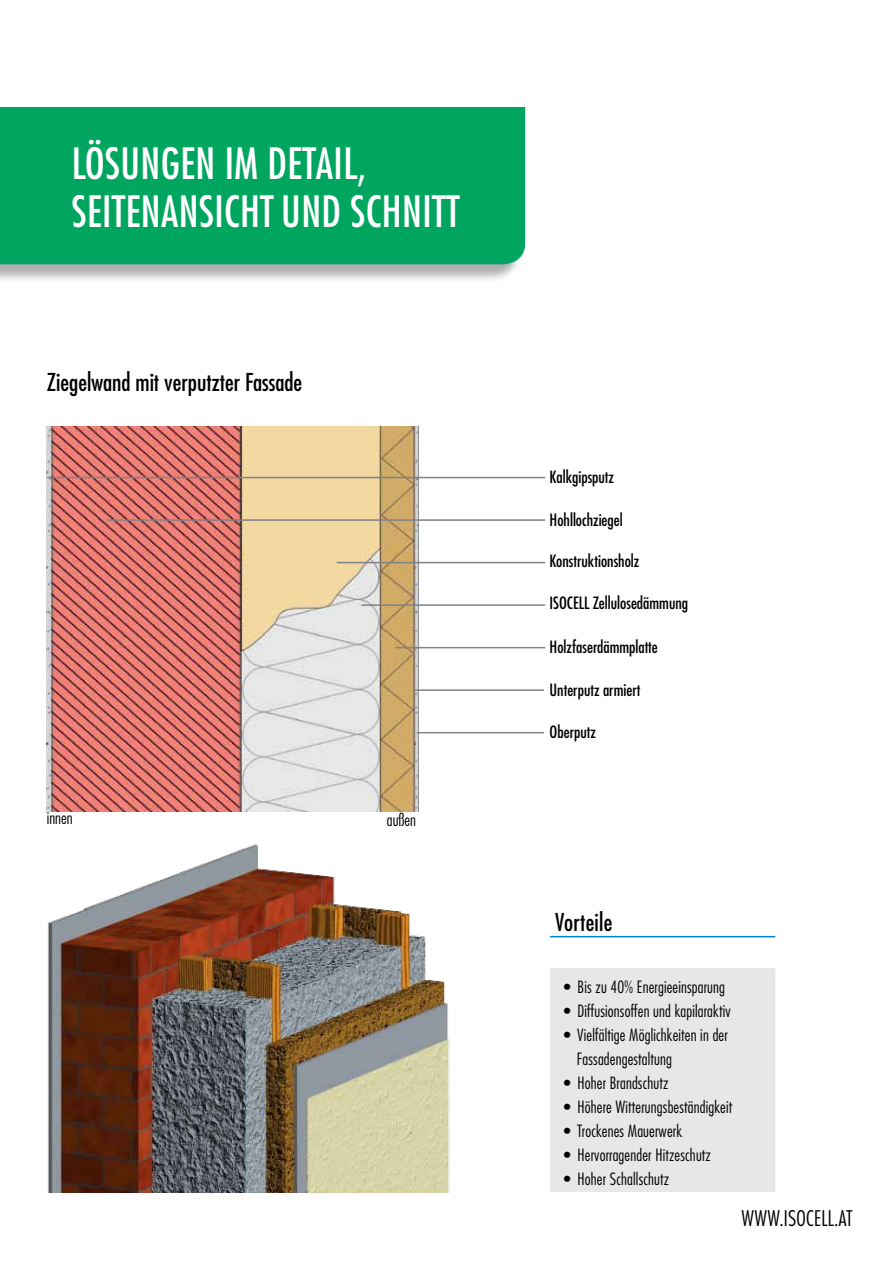
<style>
.page{position:relative;width:893px;height:1263px;background:#fff}
.page>*{position:absolute;margin:0;border:0;box-sizing:border-box;transform-origin:0 0}
.t1{font:500 condensed 42px "Futura LT Pro";letter-spacing:.01em;color:#fff}
.t2{font:500 condensed 24px "Futura LT Pro";color:#000}
.t3{font:300 condensed 21px "Futura LT Pro";color:#000}
.t4{font:300 condensed 16.5px/24px "Futura LT Pro";letter-spacing:.01em;color:#000}
.t5{font:500 condensed 16.5px "Futura LT Pro";color:#000}
.s1{color:#fff}
</style>
<div class="page">
<div style="left:550px;top:968px;width:225px;height:224px;background:#e6e7e8"></div>
<div style="left:0;top:110px;width:523px;height:174px;background:#000;opacity:.32"></div>
<div style="left:0;top:107px;width:525px;height:157px;background:#00a660"></div>
<hr style="left:550px;top:936px;width:225px;height:1px;background:#0086cc">
<img style="left:47px;top:427px;width:372px;height:384px">
<hr style="left:47px;top:477px;width:498px;height:1px;background:#808285">
<hr style="left:107px;top:519px;width:438px;height:2px;background:#808285">
<hr style="left:337px;top:562px;width:208px;height:1px;background:#808285">
<hr style="left:361px;top:604px;width:184px;height:2px;background:#808285">
<hr style="left:395px;top:647px;width:150px;height:1px;background:#808285">
<hr style="left:414px;top:689px;width:130px;height:2px;background:#808285">
<hr style="left:417px;top:732px;width:127px;height:1px;background:#808285">
<img style="left:48px;top:844px;width:402px;height:348px">
<h1 class="t1" style="left:72px;top:135px;width:33px">Lösungen</h1>
<h1 class="t1" style="left:225px;top:135px;width:143px">im detail,</h1>
<h1 class="t1" style="left:72px;top:183px;width:72px">Seitenans</h1>
<h1 class="t1" style="left:214px;top:183px;width:247px">icht und schnitt</h1>
<h2 class="t2" style="left:47px;top:366px;width:257px">Ziegelwand mit verputzter Fassade</h2>
<p class="t4" style="left:47px;top:806px;width:27px">innen</p>
<p class="t4" style="left:387px;top:807px;width:31px">außen</p>
<p class="t5" style="left:550px;top:466px;width:66px">Kalkgipsputz</p>
<p class="t5" style="left:550px;top:508px;width:75px">Hohllochziegel</p>
<p class="t5" style="left:550px;top:549px;width:91px">Konstruktionsholz</p>
<p class="t5" style="left:550px;top:592px;width:140px">ISOCELL Zellulosedämmung</p>
<p class="t5" style="left:550px;top:636px;width:110px">Holzfaserdämmplatte</p>
<p class="t5" style="left:550px;top:678px;width:92px">Unterputz armiert</p>
<p class="t5" style="left:550px;top:721px;width:48px">Oberputz</p>
<h2 class="t2" style="left:555px;top:906px;width:59px">Vorteile</h2>
<p class="t4" style="left:564px;top:975px;width:163px">• Bis zu 40% Energieeinsparung</p>
<p class="t4" style="left:564px;top:999px;width:168px">• Diffusionsoffen und kapilaraktiv</p>
<p class="t4" style="left:577px;top:1023px;width:152px;text-indent:-13px">• Vielfältige Möglichkeiten in der<br>Fassadengestaltung</p>
<p class="t4" style="left:564px;top:1071px;width:106px">• Hoher Brandschutz</p>
<p class="t4" style="left:564px;top:1095px;width:170px">• Höhere Witterungsbeständigkeit</p>
<p class="t4" style="left:564px;top:1119px;width:120px">• Trockenes Mauerwerk</p>
<p class="t4" style="left:564px;top:1143px;width:149px">• Hervorragender Hitzeschutz</p>
<p class="t4" style="left:564px;top:1167px;width:107px">• Hoher Schallschutz</p>
<p class="t3" style="left:742px;top:1205px;width:119px">WWW.ISOCELL.AT<span class="s1">T</span></p>
</div>
